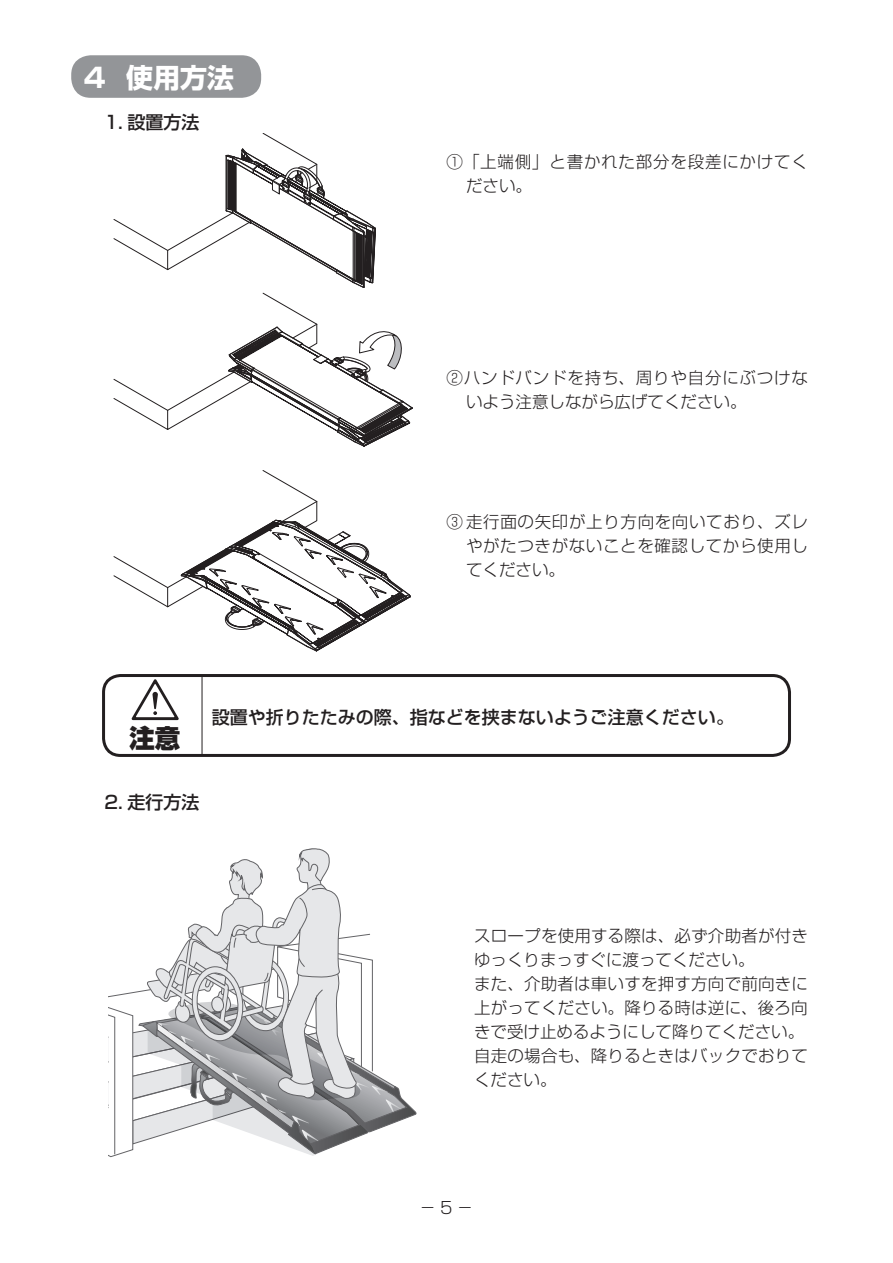
<style>
.page{position:relative;width:893px;height:1263px;background:#fff}
.page>*{position:absolute;margin:0;border:0;box-sizing:border-box;transform-origin:0 0}
.t1{font:700 27px "Shin Go Pro";color:#fff}
.t2{font:900 25.5px "Shin Go Pro";color:#231f20}
.t3{font:500 18px "Shin Go Pro";color:#231f20}
.t4{font:300 16.5px/24px "Shin Go Pro";letter-spacing:.015em;color:#231f20;text-align:justify}
.t5{font:300 16.5px/24px "Shin Go Pro";letter-spacing:.045em;color:#231f20}
.t6{font:300 16.5px/24px "Shin Go Pro";letter-spacing:.05em;color:#231f20}
</style>
<div class="page">
<div style="left:71px;top:55px;width:190px;height:43px;background:#939598;border-radius:20px"></div>
<svg style="left:132px;top:679px;width:47px;height:41px"></svg>
<div style="left:102px;top:674px;width:689px;height:83px;border:3px solid #231f20;border-radius:17px"></div>
<hr style="left:202px;top:676px;width:1px;height:79px;background:#231f20">
<svg style="left:108px;top:848px;width:309px;height:309px"></svg>
<svg style="left:113px;top:470px;width:298px;height:182px"></svg>
<svg style="left:113px;top:134px;width:300px;height:313px"></svg>
<h1 class="t1" style="left:84px;top:56px;width:152px">4 使用方法</h1>
<p class="t3" style="left:105px;top:107px;width:96px">1. 設置方法</p>
<p class="t6" style="left:466px;top:147px;width:343px;text-indent:-20px">①「上端側」と書かれた部分を段差にかけてください。</p>
<p class="t5" style="left:466px;top:363px;width:343px;text-indent:-20px">②ハンドバンドを持ち、周りや自分にぶつけないよう注意しながら広げてください。</p>
<p class="t4" style="left:466px;top:507px;width:343px;text-indent:-20px">③ 走行面の矢印が上り方向を向いており、ズレやがたつきがないことを確認してから使用してください。</p>
<h2 class="t2" style="left:129px;top:718px;width:52px">注意</h2>
<p class="t3" style="left:212px;top:702px;width:524px">設置や折りたたみの際、指などを挟まないようご注意ください。</p>
<p class="t3" style="left:105px;top:787px;width:96px">2. 走行方法</p>
<p class="t4" style="left:474px;top:921px;width:335px;text-align:left">スロープを使用する際は、必ず介助者が付きゆっくりまっすぐに渡ってください。<br>また、介助者は車いすを押す方向で前向きに上がってください。降りる時は逆に、後ろ向きで受け止めるようにして降りてください。自走の場合も、降りるときはバックでおりてください。</p>
<p class="t4" style="left:420px;top:1193px;width:55px">−5−</p>
</div>
